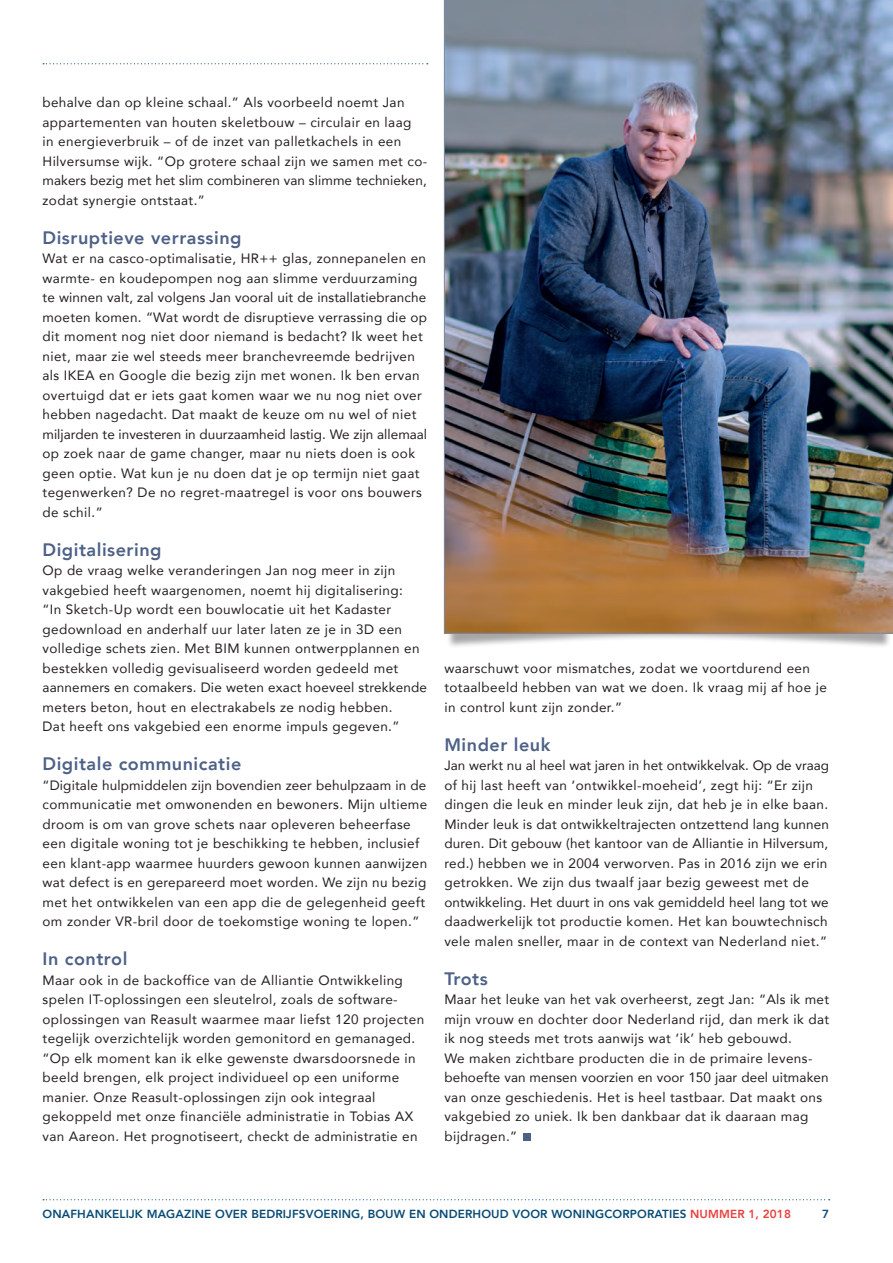
<style>
.page{position:relative;width:893px;height:1263px;background:#fff}
.page>*{position:absolute;margin:0;border:0;box-sizing:border-box;transform-origin:0 0}
.t1{font:800 18px "Avenir";letter-spacing:.03em;color:#4d6187}
.t2{font:13.5px/19.5px "Avenir";letter-spacing:.03em;color:#231f20}
.t3{font:13.5px/19.5px "Avenir";letter-spacing:.01em;color:#231f20}
.t4{font:13.5px "Avenir";letter-spacing:.005em;color:#231f20}
.t5{font:13.5px "Avenir";color:#231f20}
.t6{font:800 11.7px "Avenir";letter-spacing:.01em;color:#074b75}
.t7{font:800 11.7px "Avenir";color:#144a7c}
.s1{color:#ea3f3c}
</style>
<div class="page">
<svg style="left:43px;top:1199px;width:787px;height:1px"></svg>
<div style="left:446px;top:602px;width:445px;height:48px;background:#231f20;opacity:.4"></div>
<svg style="left:43px;top:63px;width:385px;height:1px"></svg>
<div style="left:523px;top:1133px;width:8px;height:8px;background:#4d6187"></div>
<img style="left:444px;top:0;width:449px;height:634px">
<p class="t2" style="left:43px;top:92px;width:386px">behalve dan op kleine schaal.” Als voorbeeld noemt Jan appartementen van houten skeletbouw – circulair en laag<br>in energieverbruik – of de inzet van palletkachels in een Hilversumse wijk. “Op grotere schaal zijn we samen met co-</p>
<p class="t4" style="left:43px;top:169px;width:386px">makers bezig met het slim combineren van slimme technieken,</p>
<p class="t2" style="left:43px;top:190px;width:164px">zodat synergie ontstaat.”</p>
<p class="t1" style="left:43px;top:223px;width:201px">Disruptieve verrassing</p>
<p class="t2" style="left:43px;top:248px;width:385px">Wat er na casco-optimalisatie, HR++ glas, zonnepanelen en</p>
<p class="t2" style="left:43px;top:268px;width:376px">warmte- en koudepompen nog aan slimme verduurzaming</p>
<p class="t3" style="left:43px;top:287px;width:385px">te winnen valt, zal volgens Jan vooral uit de installatiebranche</p>
<p class="t2" style="left:43px;top:307px;width:386px">moeten komen. “Wat wordt de disruptieve verrassing die op</p>
<p class="t2" style="left:43px;top:326px;width:386px">dit moment nog niet door niemand is bedacht? Ik weet het niet, maar zie wel steeds meer branchevreemde bedrijven als IKEA en Google die bezig zijn met wonen. Ik ben ervan overtuigd dat er iets gaat komen waar we nu nog niet over hebben nagedacht. Dat maakt de keuze om nu wel of niet miljarden te investeren in duurzaamheid lastig. We zijn allemaal</p>
<p class="t2" style="left:43px;top:443px;width:381px">op zoek naar de game changer, maar nu niets doen is ook geen optie. Wat kun je nu doen dat je op termijn niet gaat tegenwerken? De no regret-maatregel is voor ons bouwers de schil.”</p>
<p class="t1" style="left:43px;top:535px;width:121px">Digitalisering</p>
<p class="t2" style="left:43px;top:560px;width:354px">Op de vraag welke veranderingen Jan nog meer in zijn</p>
<p class="t2" style="left:43px;top:580px;width:362px">vakgebied heeft waargenomen, noemt hij digitalisering:</p>
<p class="t2" style="left:43px;top:599px;width:350px">“In Sketch-Up wordt een bouwlocatie uit het Kadaster</p>
<p class="t2" style="left:43px;top:619px;width:379px">gedownload en anderhalf uur later laten ze je in 3D een volledige schets zien. Met BIM kunnen ontwerpplannen en</p>
<p class="t2" style="left:43px;top:658px;width:386px">bestekken volledig gevisualiseerd worden gedeeld met aannemers en comakers. Die weten exact hoeveel strekkende</p>
<p class="t2" style="left:43px;top:697px;width:352px">meters beton, hout en electrakabels ze nodig hebben.</p>
<p class="t2" style="left:43px;top:716px;width:358px">Dat heeft ons vakgebied een enorme impuls gegeven.”</p>
<p class="t1" style="left:43px;top:750px;width:200px">Digitale communicatie</p>
<p class="t3" style="left:43px;top:775px;width:385px">“Digitale hulpmiddelen zijn bovendien zeer behulpzaam in de</p>
<p class="t2" style="left:43px;top:794px;width:386px">communicatie met omwonenden en bewoners. Mijn ultieme droom is om van grove schets naar opleveren beheerfase een digitale woning tot je beschikking te hebben, inclusief een klant-app waarmee huurders gewoon kunnen aanwijzen</p>
<p class="t2" style="left:43px;top:872px;width:385px">wat defect is en gerepareerd moet worden. We zijn nu bezig</p>
<p class="t2" style="left:43px;top:892px;width:384px">met het ontwikkelen van een app die de gelegenheid geeft om zonder VR-bril door de toekomstige woning te lopen.”</p>
<p class="t1" style="left:43px;top:945px;width:86px">In control</p>
<p class="t2" style="left:43px;top:970px;width:362px">Maar ook in de backoffice van de Alliantie Ontwikkeling</p>
<p class="t2" style="left:43px;top:989px;width:357px">spelen IT-oplossingen een sleutelrol, zoals de software-</p>
<p class="t2" style="left:43px;top:1009px;width:383px">oplossingen van Reasult waarmee maar liefst 120 projecten tegelijk overzichtelijk worden gemonitord en gemanaged. “Op elk moment kan ik elke gewenste dwarsdoorsnede in</p>
<p class="t2" style="left:43px;top:1067px;width:358px">beeld brengen, elk project individueel op een uniforme manier. Onze Reasult-oplossingen zijn ook integraal</p>
<p class="t2" style="left:43px;top:1106px;width:377px">gekoppeld met onze financiële administratie in Tobias AX van Aareon. Het prognotiseert, checkt de administratie en</p>
<p class="t2" style="left:444px;top:658px;width:384px">waarschuwt voor mismatches, zodat we voortdurend een totaalbeeld hebben van wat we doen. Ik vraag mij af hoe je in control kunt zijn zonder.”</p>
<p class="t1" style="left:444px;top:730px;width:108px">Minder leuk</p>
<p class="t5" style="left:444px;top:754px;width:386px">Jan werkt nu al heel wat jaren in het ontwikkelvak. Op de vraag</p>
<p class="t2" style="left:444px;top:775px;width:385px">of hij last heeft van ‘ontwikkel-moeheid’, zegt hij: “Er zijn dingen die leuk en minder leuk zijn, dat heb je in elke baan.</p>
<p class="t2" style="left:444px;top:814px;width:386px">Minder leuk is dat ontwikkeltrajecten ontzettend lang kunnen</p>
<p class="t2" style="left:444px;top:833px;width:385px">duren. Dit gebouw (het kantoor van de Alliantie in Hilversum,</p>
<p class="t2" style="left:444px;top:853px;width:385px">red.) hebben we in 2004 verworven. Pas in 2016 zijn we erin</p>
<p class="t3" style="left:444px;top:872px;width:386px">getrokken. We zijn dus twaalf jaar bezig geweest met de ontwikkeling. Het duurt in ons vak gemiddeld heel lang tot we</p>
<p class="t2" style="left:444px;top:911px;width:385px">daadwerkelijk tot productie komen. Het kan bouwtechnisch vele malen sneller, maar in de context van Nederland niet.”</p>
<p class="t1" style="left:444px;top:964px;width:45px">Trots</p>
<p class="t2" style="left:444px;top:989px;width:386px">Maar het leuke van het vak overheerst, zegt Jan: “Als ik met</p>
<p class="t2" style="left:444px;top:1009px;width:386px">mijn vrouw en dochter door Nederland rijd, dan merk ik dat ik nog steeds met trots aanwijs wat ‘ik’ heb gebouwd.</p>
<p class="t2" style="left:444px;top:1048px;width:370px">We maken zichtbare producten die in de primaire levens-</p>
<p class="t3" style="left:444px;top:1067px;width:386px">behoefte van mensen voorzien en voor 150 jaar deel uitmaken</p>
<p class="t2" style="left:444px;top:1087px;width:379px">van onze geschiedenis. Het is heel tastbaar. Dat maakt ons vakgebied zo uniek. Ik ben dankbaar dat ik daaraan mag bijdragen.”</p>
<p class="t6" style="left:43px;top:1205px;width:750px">ONAFHANKELIJK MAGAZINE OVER BEDRIJFSVOERING, BOUW EN ONDERHOUD VOOR WONINGCORPORATIES <span class="s1">NUMMER 1, 2018</span></p>
<p class="t7" style="left:822px;top:1205px;width:8px">7</p>
</div>
